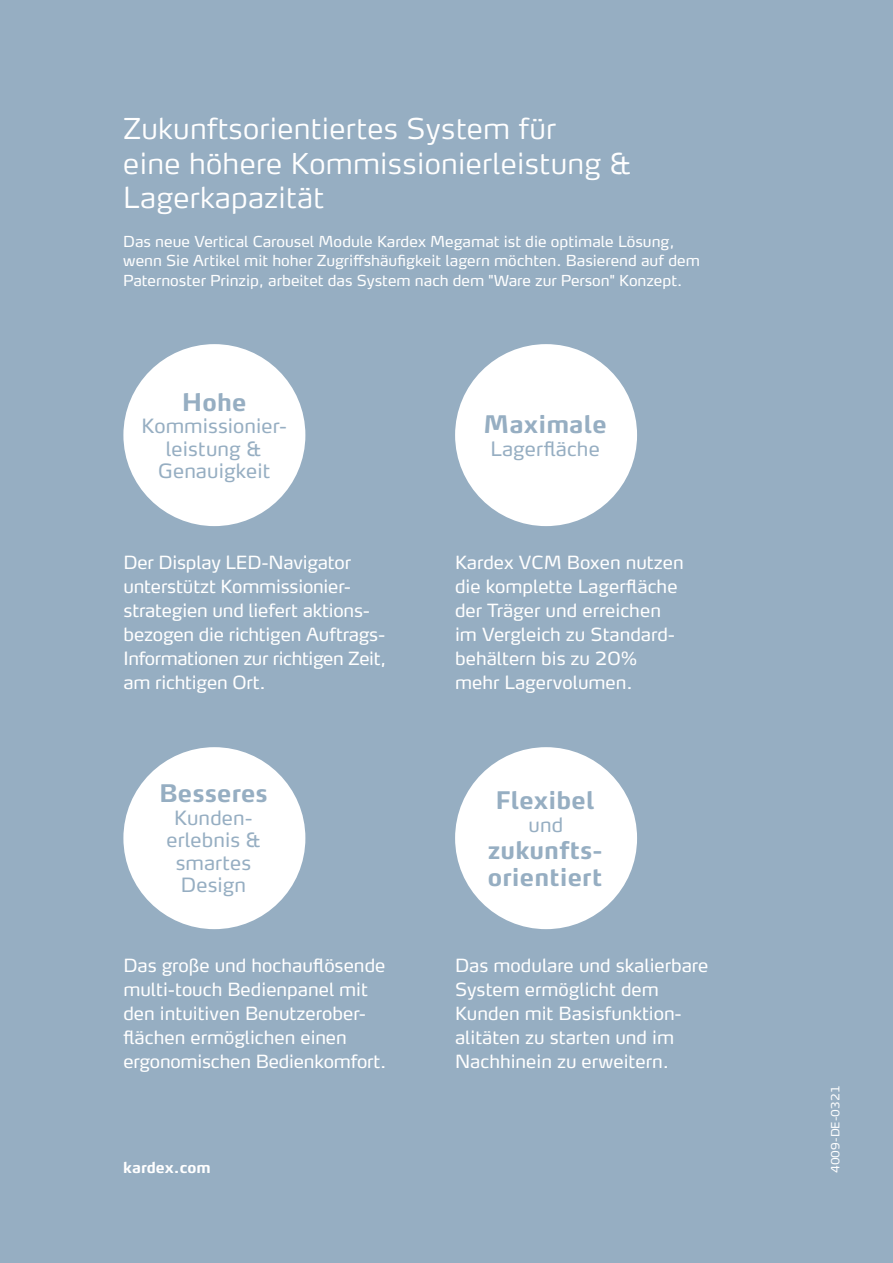
<style>
.page{position:relative;width:893px;height:1263px;background:#96aec2}
.page>*{position:absolute;margin:0;border:0;box-sizing:border-box;transform-origin:0 0}
.t1{font:300 28.5px/34.2px "Max OT";letter-spacing:.01em;color:#fff}
.t2{font:700 24px/27px "Max OT";letter-spacing:.005em;color:#96aec2}
.t3{font:19.5px/22.5px "Max OT";letter-spacing:.005em;color:#96aec2;text-align:center}
.t4{font:18px/24px "Max OT";color:#fff}
.t5{font:15px/19.5px "Max OT";color:#fff}
.t6{font:700 15px "Max OT";color:#fff}
.t7{font:11.25px "Max OT";color:#fff}
</style>
<div class="page">
<div style="left:123px;top:747px;width:182px;height:182px;background:#fff;border-radius:50%"></div>
<div style="left:123px;top:344px;width:182px;height:182px;background:#fff;border-radius:50%"></div>
<div style="left:455px;top:344px;width:182px;height:182px;background:#fff;border-radius:50%"></div>
<div style="left:455px;top:747px;width:182px;height:182px;background:#fff;border-radius:50%"></div>
<h1 class="t1" style="left:123px;top:111px;width:509px">Zukunftsorientiertes System für<br>eine höhere Kommissionierleistung &amp;<br>Lagerkapazität</h1>
<p class="t5" style="left:123px;top:231px;width:578px">Das neue Vertical Carousel Module Kardex Megamat ist die optimale Lösung, wenn Sie Artikel mit hoher Zugriffshäufigkeit lagern möchten. Basierend auf dem<br>Paternoster Prinzip, arbeitet das System nach dem "Ware zur Person" Konzept.</p>
<h2 class="t2" style="left:182px;top:388px;width:66px">Hohe</h2>
<p class="t3" style="left:141px;top:414px;width:147px">Kommissionier&shy;leistung &amp;<br>Genauigkeit</p>
<h2 class="t2" style="left:483px;top:410px;width:125px">Maximale</h2>
<p class="t3" style="left:490px;top:437px;width:111px">Lagerfläche</p>
<p class="t4" style="left:123px;top:550px;width:265px">Der Display LED-Navigator unterstützt Kommissionier&shy;strategien und liefert aktions&shy;bezogen die richtigen Auftrags-<br>Informationen zur richtigen Zeit, am richtigen Ort.</p>
<p class="t4" style="left:455px;top:550px;width:230px">Kardex VCM Boxen nutzen die komplette Lagerfläche der Träger und erreichen im Vergleich zu Standard&shy;behältern bis zu 20% mehr Lagervolumen.</p>
<h2 class="t2" style="left:159px;top:780px;width:110px">Besseres</h2>
<p class="t3" style="left:166px;top:806px;width:95px">Kunden&shy;erlebnis &amp; smartes<br>Design</p>
<h2 class="t2" style="left:496px;top:786px;width:100px">Flexibel</h2>
<p class="t3" style="left:528px;top:813px;width:36px">und</p>
<h2 class="t2" style="left:488px;top:836px;width:116px">zukunfts&shy;orientiert</h2>
<p class="t4" style="left:123px;top:953px;width:265px">Das große und hochauflösende multi-touch Bedienpanel mit den intuitiven Benutzerober&shy;flächen ermöglichen einen ergonomischen Bedienkomfort.</p>
<p class="t4" style="left:455px;top:953px;width:255px">Das modulare und skalierbare<br>System ermöglicht dem<br>Kunden mit Basisfunktion&shy;alitäten zu starten und im<br>Nachhinein zu erweitern.</p>
<p class="t6" style="left:123px;top:1158px;width:89px">kardex.com</p>
<p class="t7" style="left:828px;top:1173px;width:89px;rotate:-90deg">4009-DE-0321</p>
</div>
